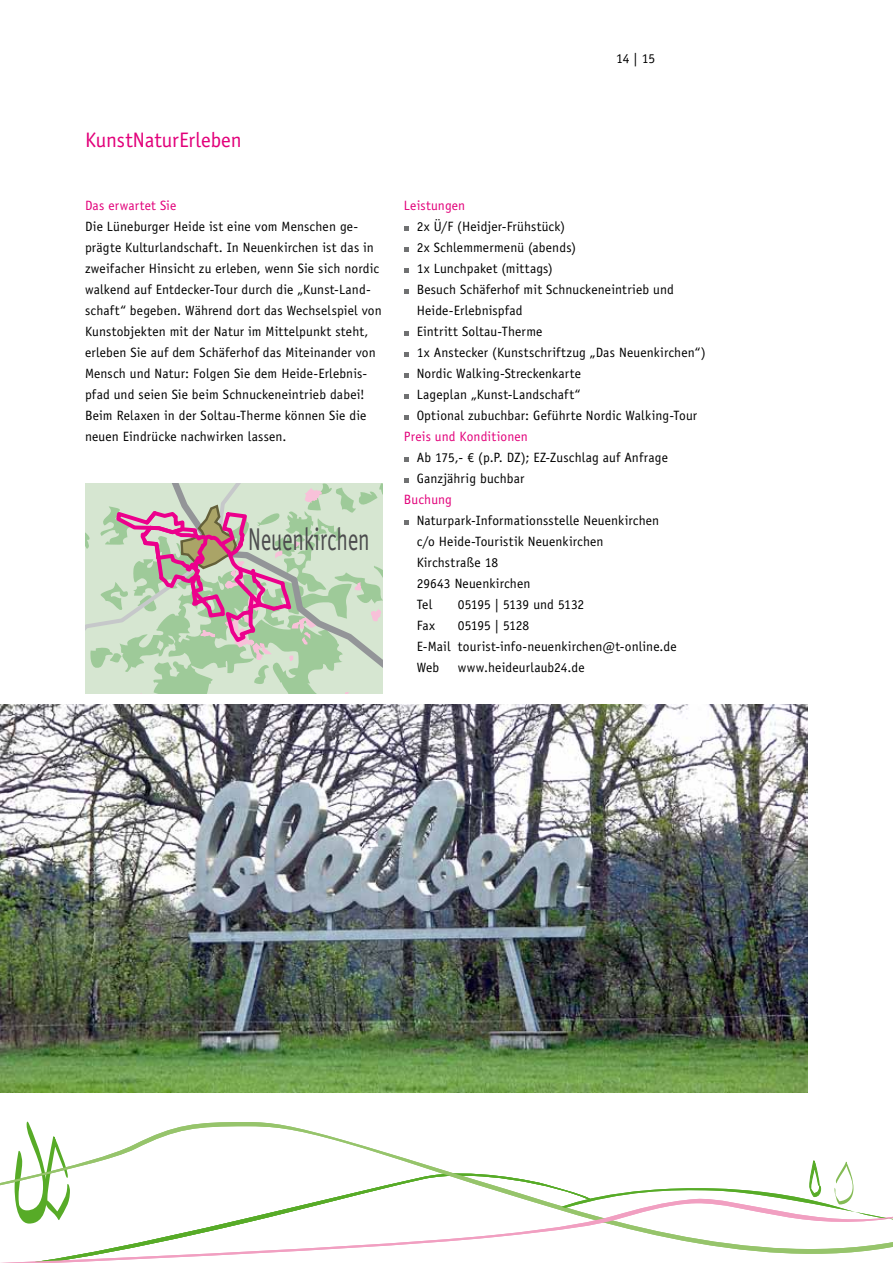
<style>
.page{position:relative;width:893px;height:1263px;background:#fff}
.page>*{position:absolute;margin:0;border:0;box-sizing:border-box;transform-origin:0 0}
.t1{font:31.65px "Officina Sans";color:#4c4c4e;scale:.7 1}
.t2{font:21px "Officina Sans";color:#e2007a}
.t3{font:13.5px/21px "Officina Sans";letter-spacing:.01em;color:#000}
.t4{font:13.5px "Officina Sans";letter-spacing:.01em;color:#e2007a}
</style>
<div class="page">
<svg style="left:13px;top:1122px;width:513px;height:58px"></svg>
<svg style="left:0;top:1180px;width:893px;height:83px"></svg>
<svg style="left:562px;top:1160px;width:331px;height:64px"></svg>
<img style="left:0;top:704px;width:808px;height:388px">
<svg style="left:85px;top:483px;width:298px;height:210px;background:#c5cbb9"></svg>
<svg style="left:404px;top:226px;width:5px;height:5px"></svg>
<svg style="left:404px;top:247px;width:5px;height:5px"></svg>
<svg style="left:404px;top:268px;width:5px;height:5px"></svg>
<svg style="left:404px;top:289px;width:5px;height:5px"></svg>
<svg style="left:404px;top:331px;width:5px;height:5px"></svg>
<svg style="left:404px;top:352px;width:5px;height:5px"></svg>
<svg style="left:404px;top:373px;width:5px;height:5px"></svg>
<svg style="left:404px;top:394px;width:5px;height:5px"></svg>
<svg style="left:404px;top:415px;width:5px;height:5px"></svg>
<svg style="left:404px;top:457px;width:5px;height:5px"></svg>
<svg style="left:404px;top:478px;width:5px;height:5px"></svg>
<svg style="left:404px;top:520px;width:5px;height:5px"></svg>
<p class="t3" style="left:616px;top:48px;width:40px">14 | 15</p>
<h2 class="t2" style="left:85px;top:128px;width:158px">KunstNaturErleben</h2>
<p class="t4" style="left:85px;top:198px;width:93px">Das erwartet Sie</p>
<p class="t3" style="left:85px;top:216px;width:298px">Die Lüneburger Heide ist eine vom Menschen ge&shy;prägte Kulturlandschaft. In Neuenkirchen ist das in zweifacher Hinsicht zu erleben, wenn Sie sich nordic walkend auf Entdecker-Tour durch die „Kunst-Land&shy;schaft“ begeben. Während dort das Wechselspiel von Kunstobjekten mit der Natur im Mittelpunkt steht, erleben Sie auf dem Schäferhof das Miteinander von Mensch und Natur: Folgen Sie dem Heide-Erlebnis&shy;pfad und seien Sie beim Schnuckeneintrieb dabei!<br>Beim Relaxen in der Soltau-Therme können Sie die neuen Eindrücke nachwirken lassen.</p>
<h1 class="t1" style="left:248px;top:521px;width:175px">Neuenkirchen</h1>
<p class="t4" style="left:404px;top:198px;width:63px">Leistungen</p>
<p class="t3" style="left:417px;top:216px;width:290px">2x Ü/F (Heidjer-Frühstück)<br>2x Schlemmermenü (abends)<br>1x Lunchpaket (mittags)<br>Besuch Schäferhof mit Schnuckeneintrieb und Heide-Erlebnispfad<br>Eintritt Soltau-Therme<br>1x Anstecker (Kunstschriftzug „Das Neuenkirchen“)<br>Nordic Walking-Streckenkarte<br>Lageplan „Kunst-Landschaft“<br>Optional zubuchbar: Geführte Nordic Walking-Tour</p>
<p class="t4" style="left:404px;top:429px;width:125px">Preis und Konditionen</p>
<p class="t3" style="left:417px;top:447px;width:253px">Ab 175,- € (p.P. DZ); EZ-Zuschlag auf Anfrage<br>Ganzjährig buchbar</p>
<p class="t4" style="left:404px;top:492px;width:50px">Buchung</p>
<p class="t3" style="left:417px;top:510px;width:244px">Naturpark-Informationsstelle Neuenkirchen c/o Heide-Touristik Neuenkirchen<br>Kirchstraße 18<br>29643 Neuenkirchen<br>Tel</p>
<p class="t3" style="left:458px;top:594px;width:128px">05195 | 5139 und 5132</p>
<p class="t3" style="left:417px;top:615px;width:261px;text-indent:41px">05195 | 5128<br>E-Mail tourist-info-neuenkirchen@t-online.de<br>Web</p>
<p class="t3" style="left:417px;top:615px;width:20px">Fax</p>
<p class="t3" style="left:458px;top:657px;width:128px">www.heideurlaub24.de</p>
</div>
